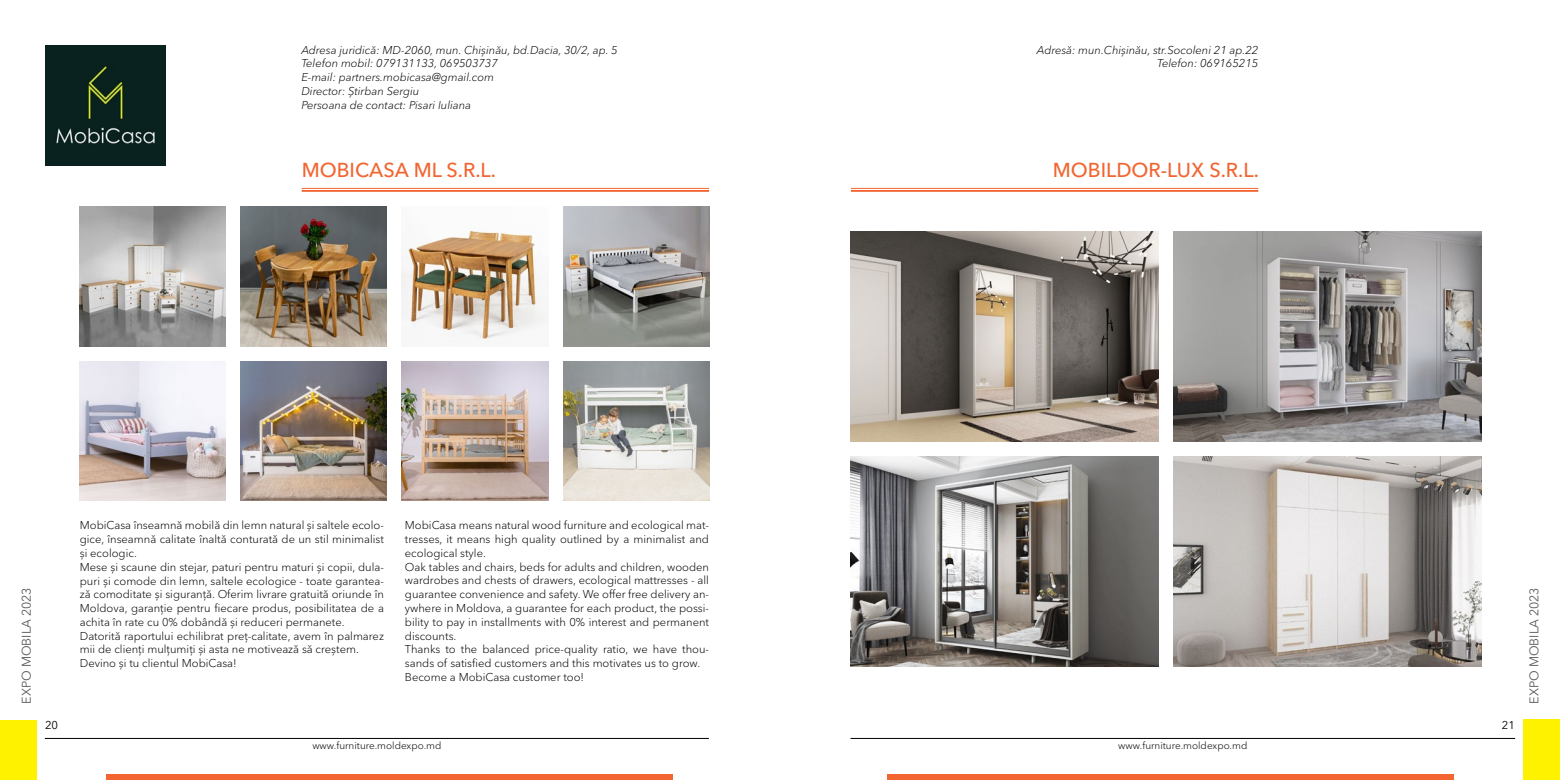
<style>
.page{position:relative;width:1560px;height:780px;background:#fff}
.page>*{position:absolute;margin:0;border:0;box-sizing:border-box;transform-origin:0 0}
.t1{font:500 20px "Avenir Next Cyr";color:#f26531}
.t2{font:12.5px "Avenir Next Cyr";color:#58595b}
.t3{font:300 11.25px/13.8px "Avenir Next Cyr";color:#000}
.t4{font:italic 300 11.25px/13.8px "Avenir Next Cyr";color:#000;text-align:right}
.t5{font:11.25px "Avenir Next Cyr";color:#000}
.t6{font:300 10px "Avenir Next Cyr";color:#000}
</style>
<div class="page">
<hr style="left:45px;top:738px;width:663px;height:1px;background:#000">
<hr style="left:850px;top:738px;width:664px;height:1px;background:#000">
<div style="left:0;top:720px;width:37px;height:60px;background:#fff200"></div>
<div style="left:1522px;top:719px;width:37px;height:61px;background:#fff200"></div>
<div style="left:106px;top:773px;width:566px;height:7px;background:#f26531"></div>
<div style="left:886px;top:773px;width:567px;height:7px;background:#f26531"></div>
<hr style="left:850px;top:188px;width:408px;height:1px;background:#f26531">
<hr style="left:850px;top:190px;width:408px;height:2px;background:#f26531">
<hr style="left:302px;top:188px;width:407px;height:1px;background:#f26531">
<hr style="left:302px;top:190px;width:407px;height:2px;background:#f26531">
<img style="left:45px;top:45px;width:121px;height:121px">
<img style="left:80px;top:206px;width:146px;height:140px">
<img style="left:241px;top:206px;width:146px;height:140px">
<img style="left:402px;top:230px;width:146px;height:116px">
<img style="left:563px;top:206px;width:146px;height:140px">
<img style="left:80px;top:361px;width:146px;height:139px">
<img style="left:241px;top:361px;width:146px;height:139px">
<img style="left:402px;top:361px;width:146px;height:139px">
<img style="left:563px;top:361px;width:146px;height:139px">
<img style="left:850px;top:231px;width:308px;height:210px">
<img style="left:1173px;top:231px;width:308px;height:210px">
<img style="left:850px;top:456px;width:308px;height:210px">
<img style="left:1173px;top:456px;width:308px;height:210px">
<p class="t4" style="left:301px;top:43px;width:318px;text-align:left">Adresa juridică: MD-2060, mun. Chișinău, bd.Dacia, 30/2, ap. 5<br>Telefon mobil: 079131133, 069503737<br>E-mail: partners.mobicasa@gmail.com<br>Director: Știrban Sergiu<br>Persoana de contact: Pisari Iuliana</p>
<h1 class="t1" style="left:302px;top:158px;width:196px">MOBICASA ML S.R.L.</h1>
<p class="t4" style="left:1036px;top:43px;width:223px">Adresă: mun.Chișinău, str.Socoleni 21 ap.22<br>Telefon: 069165215</p>
<h1 class="t1" style="left:1052px;top:158px;width:207px">MOBILDOR-LUX S.R.L.</h1>
<p class="t3" style="left:80px;top:518px;width:305px">MobiCasa înseamnă mobilă din lemn natural și saltele ecolo&shy;gice, înseamnă calitate înaltă conturată de un stil minimalist și ecologic.<br>Mese și scaune din stejar, paturi pentru maturi și copii, dula&shy;puri și comode din lemn, saltele ecologice - toate garantea&shy;ză comoditate și siguranță. Oferim livrare gratuită oriunde în Moldova, garanție pentru fiecare produs, posibilitatea de a achita în rate cu 0% dobândă și reduceri permanete.<br>Datorită raportului echilibrat preț-calitate, avem în palmarez mii de clienți mulțumiți și asta ne motivează să creștem.<br>Devino și tu clientul MobiCasa!</p>
<p class="t3" style="left:405px;top:518px;width:305px">MobiCasa means natural wood furniture and ecological mat&shy;tresses, it means high quality outlined by a minimalist and ecological style.<br>Oak tables and chairs, beds for adults and children, wooden wardrobes and chests of drawers, ecological mattresses - all guarantee convenience and safety. We offer free delivery an&shy;ywhere in Moldova, a guarantee for each product, the possi&shy;bility to pay in installments with 0% interest and permanent discounts.<br>Thanks to the balanced price-quality ratio, we have thou&shy;sands of satisfied customers and this motivates us to grow.<br>Become a MobiCasa customer too!</p>
<p class="t2" style="left:19px;top:703px;width:118px;rotate:-90deg">EXPO MOBILA 2023</p>
<p class="t2" style="left:1526px;top:703px;width:118px;rotate:-90deg">EXPO MOBILA 2023</p>
<p class="t5" style="left:45px;top:718px;width:15px">20</p>
<p class="t5" style="left:1501px;top:718px;width:15px">21</p>
<p class="t6" style="left:312px;top:739px;width:131px">www.furniture.moldexpo.md</p>
<p class="t6" style="left:1118px;top:739px;width:131px">www.furniture.moldexpo.md</p>
</div>
